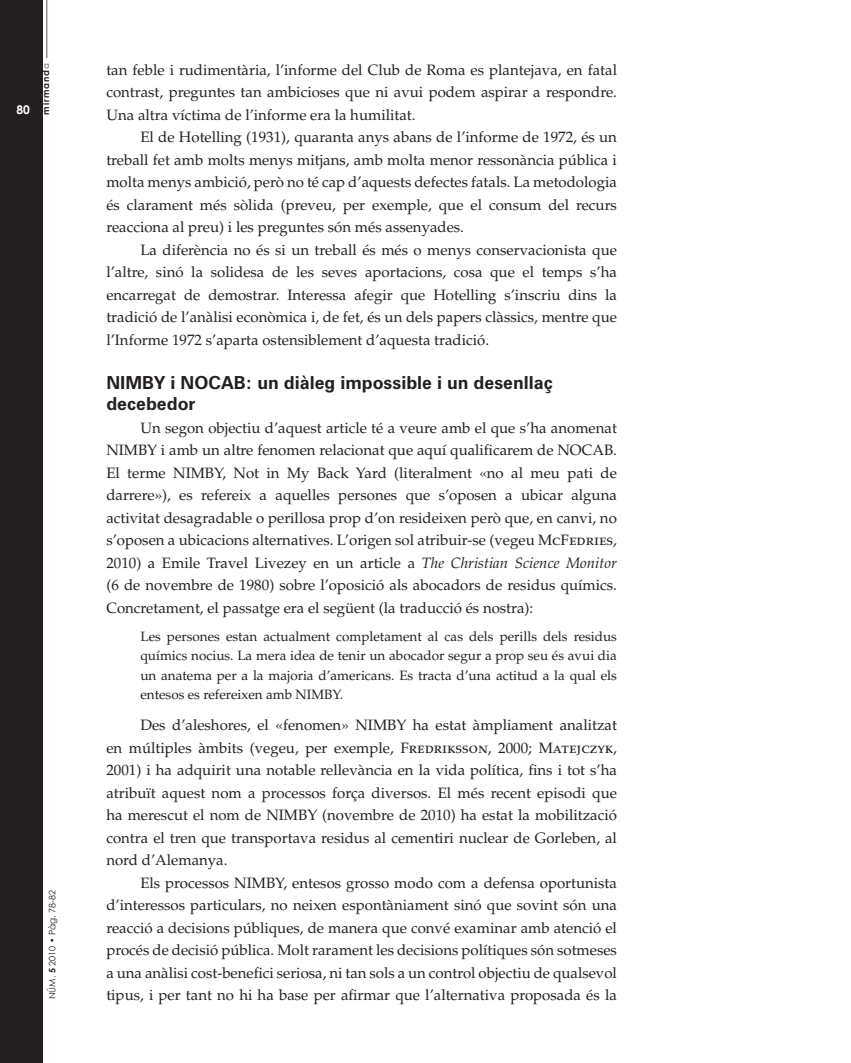
<style>
.page{position:relative;width:851px;height:1063px;background:#fff}
.page>*{position:absolute;margin:0;border:0;box-sizing:border-box;transform-origin:0 0}
.t1{font:700 18px/21.6px "Zurich BT";color:#231f20}
.t2{font:15px/22.5px "Palatino LT Std";color:#231f20;text-align:justify}
.t3{font:13.5px/19.5px "Palatino LT Std";color:#231f20;text-align:justify}
.t4{font:700 12px "Century Gothic";color:#fff}
.t5{font:9px "Century Gothic";color:#231f20}
.t6{font:700 9px "Century Gothic";letter-spacing:.105em;color:#231f20}
.s1{color:#939598}
.s2{font-weight:700}
.s3{font-style:italic}
</style>
<div class="page">
<div style="left:0;top:0;width:43px;height:1063px;background:#231f20"></div>
<hr style="left:46px;top:0;width:2px;height:58px;background:#939598">
<p class="t4" style="left:16px;top:103px;width:15px">80</p>
<p class="t6" style="left:40px;top:115px;width:53px;rotate:-90deg">mirmand<span class="s1">a</span></p>
<p class="t5" style="left:47px;top:999px;width:111px;rotate:-90deg">NÚM. <span class="s2">5</span> 2010 • Pàg. 78-82</p>
<p class="t2" style="left:106px;top:59px;width:512px">tan feble i rudimentària, l’informe del Club de Roma es plantejava, en fatal contrast, preguntes tan ambicioses que ni avui podem aspirar a respondre.<br>Una altra víctima de l’informe era la humilitat.</p>
<p class="t2" style="left:106px;top:126px;width:512px;text-indent:34px">El de Hotelling (1931), quaranta anys abans de l’informe de 1972, és un treball fet amb molts menys mitjans, amb molta menor ressonància pública i molta menys ambició, però no té cap d’aquests defectes fatals. La metodologia és clarament més sòlida (preveu, per exemple, que el consum del recurs reacciona al preu) i les preguntes són més assenyades.</p>
<p class="t2" style="left:106px;top:239px;width:512px;text-indent:34px">La diferència no és si un treball és més o menys conservacionista que l’altre, sinó la solidesa de les seves aportacions, cosa que el temps s’ha encarregat de demostrar. Interessa afegir que Hotelling s’inscriu dins la tradició de l’anàlisi econòmica i, de fet, és un dels papers clàssics, mentre que l’Informe 1972 s’aparta ostensiblement d’aquesta tradició.</p>
<p class="t1" style="left:106px;top:371px;width:448px">Nimby i Nocab: un diàleg impossible i un desenllaç decebedor</p>
<p class="t2" style="left:140px;top:417px;width:478px">Un segon objectiu d’aquest article té a veure amb el que s’ha anomenat</p>
<p class="t2" style="left:106px;top:439px;width:23px">Nimby</p>
<p class="t2" style="left:161px;top:439px;width:421px">i amb un altre fenomen relacionat que aquí qualificarem de Nocab</p>
<p class="t2" style="left:613px;top:439px;width:5px">.</p>
<p class="t2" style="left:106px;top:462px;width:90px">El terme Nimby</p>
<p class="t2" style="left:106px;top:462px;width:512px;text-indent:116px">, Not in My Back Yard (literalment «no al meu pati de darrere»), es refereix a aquelles persones que s’oposen a ubicar alguna activitat desagradable o perillosa prop d’on resideixen però que, en canvi, no s’oposen a ubicacions alternatives. L’origen sol atribuir-se (vegeu McFedries, 2010) a Emile Travel Livezey en un article a <span class="s3">The Christian Science Monitor </span>(6 de novembre de 1980) sobre l’oposició als abocadors de residus químics.<br>Concretament, el passatge era el següent (la traducció és nostra):</p>
<p class="t3" style="left:140px;top:627px;width:478px">Les persones estan actualment completament al cas dels perills dels residus químics nocius. La mera idea de tenir un abocador segur a prop seu és avui dia un anatema per a la majoria d’americans. Es tracta d’una actitud a la qual els entesos es refereixen amb Nimby</p>
<p class="t3" style="left:340px;top:685px;width:5px">.</p>
<p class="t2" style="left:140px;top:714px;width:238px">Des d’aleshores, el «fenomen» Nimby</p>
<p class="t2" style="left:106px;top:714px;width:512px;text-indent:306px">ha estat àmpliament analitzat en múltiples àmbits (vegeu, per exemple, Fredriksson, 2000; Matejczyk, 2001) i ha adquirit una notable rellevància en la vida política, fins i tot s’ha atribuït aquest nom a processos força diversos. El més recent episodi que ha merescut el nom de Nimby</p>
<p class="t2" style="left:322px;top:804px;width:296px">(novembre de 2010) ha estat la mobilització</p>
<p class="t2" style="left:106px;top:827px;width:512px">contra el tren que transportava residus al cementiri nuclear de Gorleben, al</p>
<p class="t2" style="left:106px;top:849px;width:123px">nord d’Alemanya.</p>
<p class="t2" style="left:140px;top:872px;width:117px">Els processos Nimby</p>
<p class="t2" style="left:106px;top:872px;width:512px;text-indent:177px">, entesos grosso modo com a defensa oportunista d’interessos particulars, no neixen espontàniament sinó que sovint són una reacció a decisions públiques, de manera que convé examinar amb atenció el procés de decisió pública. Molt rarament les decisions polítiques són sotmeses a una anàlisi cost-benefici seriosa, ni tan sols a un control objectiu de qualsevol tipus, i per tant no hi ha base per afirmar que l’alternativa proposada és la</p>
</div>
